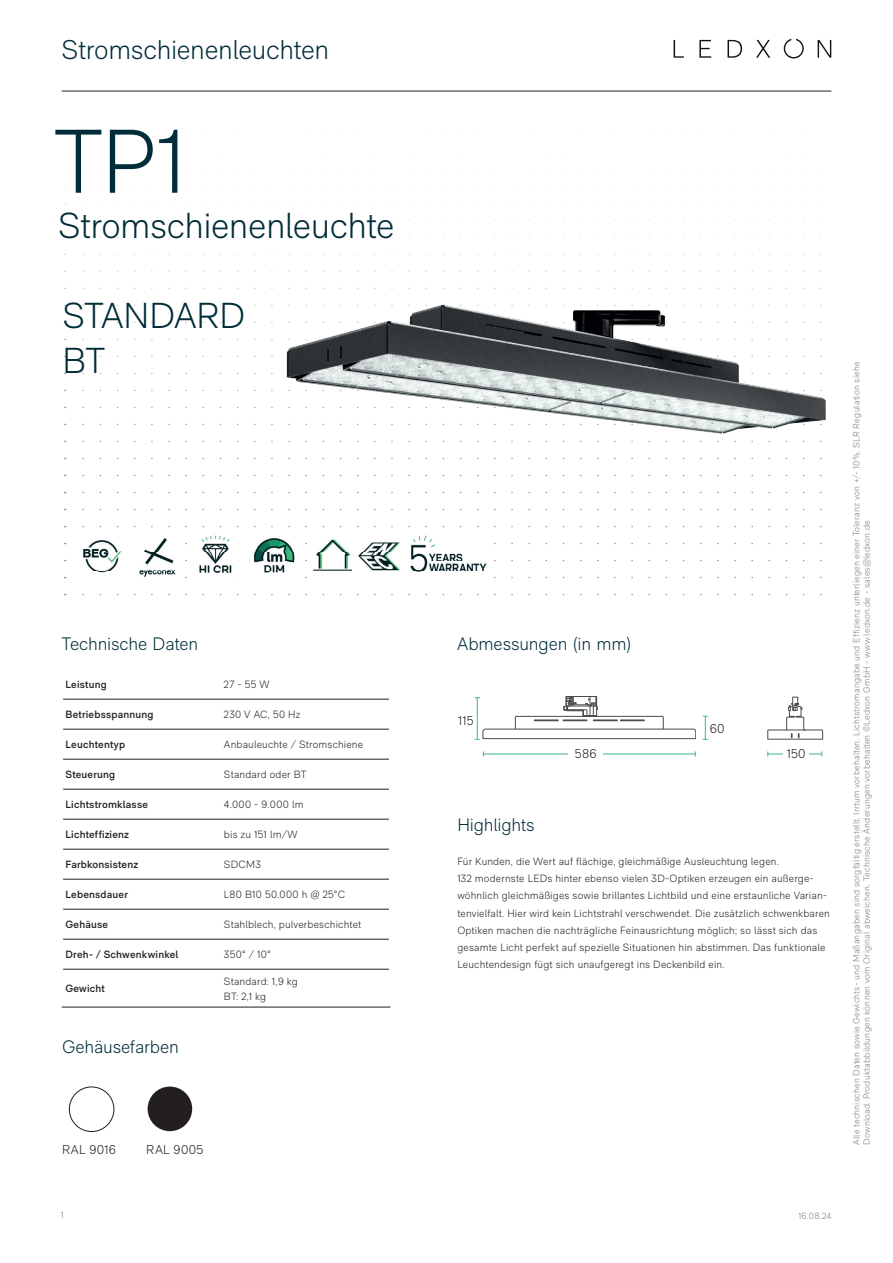
<style>
.page{position:relative;width:893px;height:1263px;background:#fff}
.page>*{position:absolute;margin:0;border:0;box-sizing:border-box;transform-origin:0 0}
.t1{font:300 90px "RM Neue";color:#002d39}
.t2{font:300 36px/45px "RM Neue";letter-spacing:-.015em;color:#002d39}
.t3{font:300 27px "RM Neue";letter-spacing:-.01em;color:#002d39}
.t4{font:300 18px "RM Neue";letter-spacing:-.01em;color:#002d39}
.t5{font:300 12.75px "RM Neue";letter-spacing:.02em;color:#231f20}
.t6{font:300 10.5px/17.2px "RM Neue";letter-spacing:.015em;color:#231f20}
.t7{font:600 10.5px "RM Neue";letter-spacing:.02em;color:#231f20}
.t8{font:300 9px/10.5px "RM Neue";letter-spacing:.02em;color:#7c7f80}
.t9{font:300 9px "RM Neue";color:#808285}
</style>
<div class="page">
<svg style="left:674px;top:40px;width:10px;height:18px"></svg>
<svg style="left:699px;top:40px;width:12px;height:18px"></svg>
<svg style="left:727px;top:40px;width:15px;height:18px"></svg>
<svg style="left:756px;top:40px;width:14px;height:18px"></svg>
<svg style="left:818px;top:40px;width:13px;height:18px"></svg>
<svg style="left:784px;top:39px;width:20px;height:19px"></svg>
<svg style="left:83px;top:169px;width:738px;height:1px"></svg>
<svg style="left:83px;top:186px;width:738px;height:1px"></svg>
<svg style="left:83px;top:203px;width:738px;height:1px"></svg>
<svg style="left:83px;top:220px;width:738px;height:1px"></svg>
<svg style="left:82px;top:237px;width:740px;height:1px"></svg>
<svg style="left:82px;top:254px;width:740px;height:1px"></svg>
<svg style="left:82px;top:271px;width:740px;height:1px"></svg>
<svg style="left:82px;top:288px;width:174px;height:1px"></svg>
<svg style="left:82px;top:305px;width:174px;height:1px"></svg>
<svg style="left:82px;top:322px;width:174px;height:1px"></svg>
<svg style="left:82px;top:339px;width:174px;height:1px"></svg>
<svg style="left:82px;top:356px;width:174px;height:1px"></svg>
<svg style="left:82px;top:373px;width:174px;height:1px"></svg>
<svg style="left:82px;top:390px;width:174px;height:1px"></svg>
<svg style="left:82px;top:407px;width:174px;height:1px"></svg>
<svg style="left:82px;top:424px;width:174px;height:1px"></svg>
<svg style="left:82px;top:441px;width:174px;height:1px"></svg>
<svg style="left:82px;top:458px;width:740px;height:1px"></svg>
<svg style="left:82px;top:475px;width:740px;height:1px"></svg>
<svg style="left:82px;top:492px;width:740px;height:1px"></svg>
<svg style="left:82px;top:509px;width:740px;height:1px"></svg>
<svg style="left:82px;top:526px;width:740px;height:1px"></svg>
<svg style="left:185px;top:543px;width:637px;height:1px"></svg>
<svg style="left:185px;top:560px;width:637px;height:1px"></svg>
<svg style="left:185px;top:577px;width:637px;height:1px"></svg>
<svg style="left:82px;top:594px;width:740px;height:1px"></svg>
<img style="left:192px;top:535px;width:45px;height:43px">
<img style="left:139px;top:538px;width:37px;height:39px">
<hr style="left:483px;top:753px;width:212px;height:1px;background:#52bf96">
<div style="left:569px;top:745px;width:34px;height:17px;background:#fff"></div>
<hr style="left:768px;top:753px;width:54px;height:1px;background:#52bf96">
<div style="left:783px;top:745px;width:26px;height:17px;background:#fff"></div>
<svg style="left:703px;top:716px;width:5px;height:24px"></svg>
<svg style="left:475px;top:696px;width:221px;height:44px"></svg>
<svg style="left:768px;top:697px;width:55px;height:42px"></svg>
<hr style="left:63px;top:699px;width:158px;height:1px;background:#231f20">
<hr style="left:221px;top:699px;width:168px;height:1px;background:#231f20">
<hr style="left:63px;top:729px;width:158px;height:1px;background:#231f20">
<hr style="left:221px;top:729px;width:168px;height:1px;background:#231f20">
<hr style="left:63px;top:759px;width:158px;height:1px;background:#231f20">
<hr style="left:221px;top:759px;width:168px;height:1px;background:#231f20">
<hr style="left:63px;top:789px;width:158px;height:1px;background:#231f20">
<hr style="left:221px;top:789px;width:168px;height:1px;background:#231f20">
<hr style="left:63px;top:819px;width:158px;height:1px;background:#231f20">
<hr style="left:221px;top:819px;width:168px;height:1px;background:#231f20">
<hr style="left:63px;top:849px;width:158px;height:1px;background:#231f20">
<hr style="left:221px;top:849px;width:168px;height:1px;background:#231f20">
<hr style="left:63px;top:879px;width:158px;height:1px;background:#231f20">
<hr style="left:221px;top:879px;width:168px;height:1px;background:#231f20">
<hr style="left:63px;top:909px;width:158px;height:1px;background:#231f20">
<hr style="left:221px;top:909px;width:168px;height:1px;background:#231f20">
<hr style="left:63px;top:939px;width:158px;height:1px;background:#231f20">
<hr style="left:221px;top:939px;width:168px;height:1px;background:#231f20">
<hr style="left:63px;top:969px;width:158px;height:1px;background:#231f20">
<hr style="left:221px;top:969px;width:168px;height:1px;background:#231f20">
<hr style="left:62px;top:1007px;width:159px;height:1px;background:#231f20">
<hr style="left:221px;top:1007px;width:169px;height:1px;background:#231f20">
<img style="left:271px;top:287px;width:555px;height:156px">
<img style="left:83px;top:540px;width:39px;height:33px">
<img style="left:252px;top:538px;width:45px;height:40px">
<hr style="left:62px;top:91px;width:769px;height:1px;background:#231f20">
<img style="left:402px;top:535px;width:89px;height:43px">
<img style="left:310px;top:539px;width:45px;height:39px">
<svg style="left:357px;top:542px;width:45px;height:36px"></svg>
<div style="left:148px;top:1086px;width:44px;height:45px;background:#231f20;border-radius:50%"></div>
<div style="left:69px;top:1086px;width:45px;height:46px;border:1px solid #231f20;border-radius:50%"></div>
<h3 class="t3" style="left:62px;top:33px;width:269px">Stromschienenleuchten</h3>
<h1 class="t1" style="left:54px;top:108px;width:134px">TP1</h1>
<h2 class="t2" style="left:58px;top:202px;width:338px">Stromschienenleuchte</h2>
<h2 class="t2" style="left:63px;top:292px;width:184px">STANDARD<br>BT</h2>
<h3 class="t4" style="left:62px;top:633px;width:138px">Technische Daten</h3>
<h3 class="t4" style="left:457px;top:633px;width:175px">Abmessungen (in mm)</h3>
<p class="t7" style="left:65px;top:678px;width:43px">Leistung</p>
<p class="t6" style="left:224px;top:676px;width:47px">27 - 55 W</p>
<p class="t7" style="left:65px;top:708px;width:90px">Betriebsspannung</p>
<p class="t6" style="left:224px;top:706px;width:78px">230 V AC, 50 Hz</p>
<p class="t7" style="left:65px;top:738px;width:61px">Leuchtentyp</p>
<p class="t6" style="left:224px;top:736px;width:141px">Anbauleuchte / Stromschiene</p>
<p class="t7" style="left:65px;top:768px;width:51px">Steuerung</p>
<p class="t6" style="left:224px;top:766px;width:84px">Standard oder BT</p>
<p class="t7" style="left:65px;top:798px;width:84px">Lichtstromklasse</p>
<p class="t6" style="left:224px;top:796px;width:81px">4.000 - 9.000 lm</p>
<p class="t7" style="left:65px;top:828px;width:65px">Lichteffizienz</p>
<p class="t6" style="left:224px;top:826px;width:75px">bis zu 151 lm/W</p>
<p class="t7" style="left:65px;top:858px;width:74px">Farbkonsistenz</p>
<p class="t6" style="left:224px;top:856px;width:38px">SDCM3</p>
<p class="t7" style="left:65px;top:888px;width:64px">Lebensdauer</p>
<p class="t6" style="left:224px;top:886px;width:123px">L80 B10 50.000 h @ 25°C</p>
<p class="t7" style="left:65px;top:918px;width:44px">Gehäuse</p>
<p class="t6" style="left:224px;top:916px;width:139px">Stahlblech, pulverbeschichtet</p>
<p class="t7" style="left:65px;top:948px;width:114px">Dreh- / Schwenkwinkel</p>
<p class="t6" style="left:224px;top:946px;width:48px">350° / 10°</p>
<p class="t7" style="left:65px;top:982px;width:41px">Gewicht</p>
<p class="t6" style="left:224px;top:973px;width:75px;line-height:15px">Standard: 1,9 kg<br>BT: 2,1 kg</p>
<h3 class="t4" style="left:62px;top:1035px;width:118px">Gehäusefarben</h3>
<p class="t5" style="left:62px;top:1142px;width:55px">RAL 9016</p>
<p class="t5" style="left:146px;top:1142px;width:59px">RAL 9005</p>
<p class="t5" style="left:458px;top:713px;width:17px">115</p>
<p class="t5" style="left:710px;top:721px;width:16px">60</p>
<p class="t5" style="left:575px;top:746px;width:23px">586</p>
<p class="t5" style="left:787px;top:746px;width:20px">150</p>
<h3 class="t4" style="left:457px;top:814px;width:79px">Highlights</h3>
<p class="t6" style="left:457px;top:852px;width:374px">Für Kunden, die Wert auf flächige, gleichmäßige Ausleuchtung legen.<br>132 modernste LEDs hinter ebenso vielen 3D-Optiken erzeugen ein außerge&shy;wöhnlich gleichmäßiges sowie brillantes Lichtbild und eine erstaunliche Varian&shy;tenvielfalt. Hier wird kein Lichtstrahl verschwendet. Die zusätzlich schwenkbaren Optiken machen die nachträgliche Feinausrichtung möglich; so lässt sich das gesamte Licht perfekt auf spezielle Situationen hin abstimmen. Das funktionale Leuchtendesign fügt sich unaufgeregt ins Deckenbild ein.</p>
<p class="t8" style="left:851px;top:1144px;width:784px;rotate:-90deg">Alle technischen Daten sowie Gewichts- und Maßangaben sind sorgfältig erstellt. Irrtum vorbehalten. Lichtstromangabe und Effizienz unterliegen einer Toleranz von +/- 10%. SLR Regulation siehe<br>Download. Produktabbildungen können vom Original abweichen. Technische Änderungen vorbehalten ©Ledxon GmbH - www.ledxon.de - sales@ledxon.de</p>
<p class="t8" style="left:61px;top:1209px;width:4px">1</p>
<p class="t9" style="left:798px;top:1210px;width:34px">16.08.24</p>
</div>
